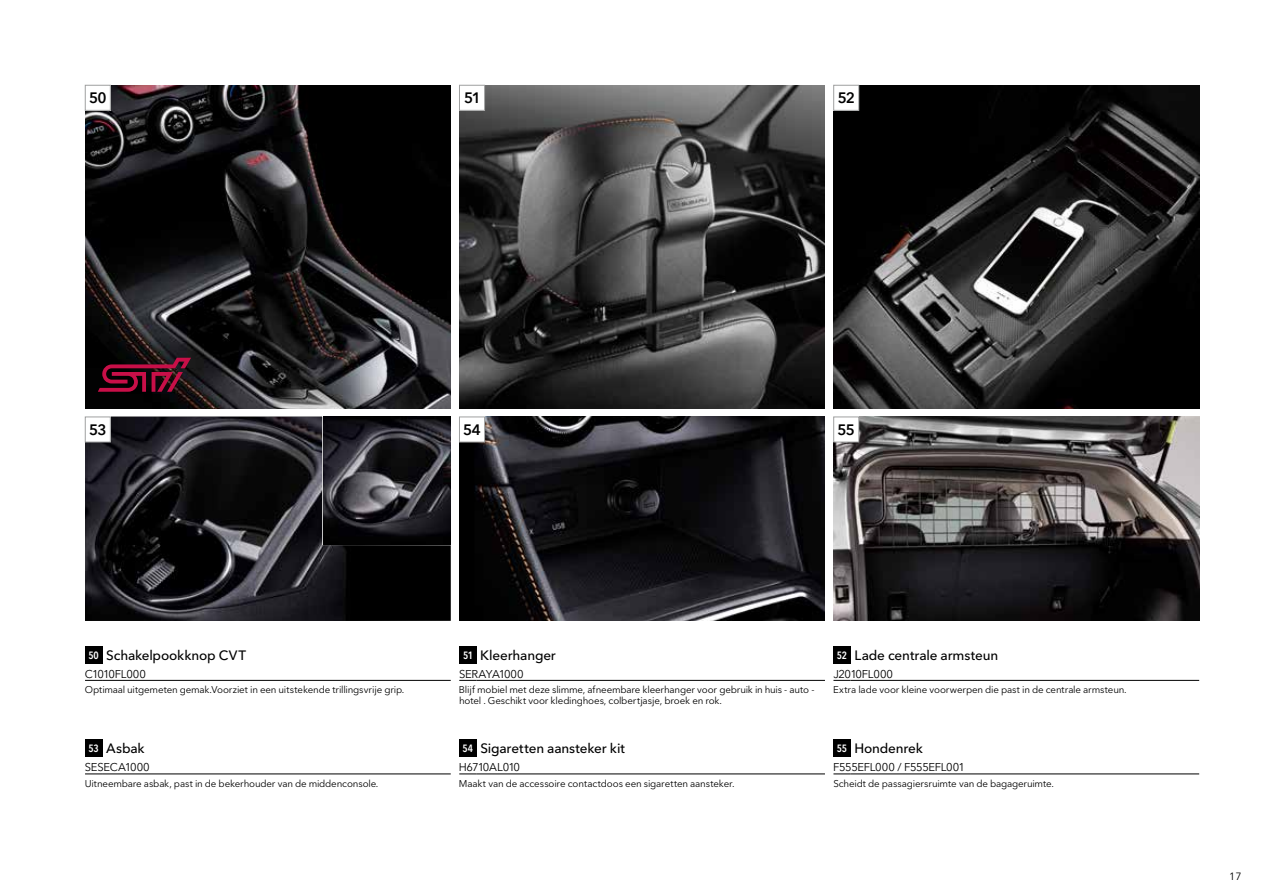
<style>
.page{position:relative;width:1263px;height:893px;background:#fff}
.page>*{position:absolute;margin:0;border:0;box-sizing:border-box;transform-origin:0 0}
.t1{font:600 15px "Avenir Next LT Pro";letter-spacing:-.06em;color:#000}
.t2{font:500 13.5px "Avenir Next LT Pro";letter-spacing:-.015em;color:#000}
.t3{font:11.25px "Avenir Next LT Pro";letter-spacing:-.03em;color:#000}
.t4{font:11.25px "Avenir Next LT Pro";letter-spacing:-.07em;color:#000}
.t5{font:600 condensed 10.5px "Avenir Next LT Pro";letter-spacing:-.02em;color:#fff}
.t6{font:10.5px "Avenir Next LT Pro";color:#000}
.t7{font:9.75px/11.2px "Avenir Next LT Pro";letter-spacing:-.02em;color:#000}
</style>
<div class="page">
<img style="left:85px;top:85px;width:366px;height:323px">
<svg style="left:98px;top:358px;width:93px;height:34px;background:#530c21"></svg>
<img style="left:833px;top:417px;width:366px;height:204px">
<img style="left:459px;top:417px;width:366px;height:204px">
<img style="left:85px;top:417px;width:366px;height:204px">
<img style="left:833px;top:85px;width:366px;height:323px">
<img style="left:323px;top:417px;width:128px;height:127px">
<img style="left:459px;top:85px;width:366px;height:323px">
<svg style="left:85px;top:680px;width:17px;height:1px"></svg>
<hr style="left:102px;top:680px;width:349px;height:1px;background:#000">
<svg style="left:459px;top:774px;width:17px;height:1px"></svg>
<hr style="left:476px;top:774px;width:349px;height:1px;background:#000">
<svg style="left:833px;top:680px;width:17px;height:1px"></svg>
<hr style="left:850px;top:680px;width:349px;height:1px;background:#000">
<svg style="left:833px;top:774px;width:17px;height:1px"></svg>
<hr style="left:850px;top:774px;width:349px;height:1px;background:#000">
<svg style="left:85px;top:774px;width:17px;height:1px"></svg>
<hr style="left:102px;top:774px;width:349px;height:1px;background:#000">
<svg style="left:459px;top:680px;width:17px;height:1px"></svg>
<hr style="left:476px;top:680px;width:349px;height:1px;background:#000">
<div style="left:85px;top:646px;width:17px;height:17px;background:#000"></div>
<div style="left:459px;top:740px;width:17px;height:17px;background:#000"></div>
<div style="left:459px;top:646px;width:17px;height:17px;background:#000"></div>
<div style="left:833px;top:740px;width:17px;height:17px;background:#000"></div>
<div style="left:85px;top:740px;width:17px;height:17px;background:#000"></div>
<div style="left:85px;top:85px;width:25px;height:25px;background:#fff"></div>
<div style="left:85px;top:85px;width:26px;height:26px;border:1px solid #9fa0a0"></div>
<div style="left:85px;top:417px;width:25px;height:25px;background:#fff"></div>
<div style="left:85px;top:417px;width:26px;height:25px;border:1px solid #9fa0a0"></div>
<div style="left:459px;top:417px;width:26px;height:25px;background:#fff"></div>
<div style="left:459px;top:417px;width:26px;height:25px;border:1px solid #9fa0a0"></div>
<div style="left:834px;top:417px;width:25px;height:25px;background:#fff"></div>
<div style="left:833px;top:417px;width:26px;height:25px;border:1px solid #9fa0a0"></div>
<div style="left:459px;top:85px;width:26px;height:25px;background:#fff"></div>
<div style="left:459px;top:85px;width:26px;height:26px;border:1px solid #9fa0a0"></div>
<div style="left:834px;top:85px;width:25px;height:25px;background:#fff"></div>
<div style="left:833px;top:85px;width:26px;height:26px;border:1px solid #9fa0a0"></div>
<div style="left:833px;top:646px;width:17px;height:17px;background:#000"></div>
<h1 class="t1" style="left:89px;top:89px;width:19px">50</h1>
<h1 class="t1" style="left:464px;top:89px;width:18px">51</h1>
<h1 class="t1" style="left:838px;top:89px;width:19px">52</h1>
<h1 class="t1" style="left:89px;top:420px;width:19px">53</h1>
<h1 class="t1" style="left:463px;top:420px;width:19px">54</h1>
<h1 class="t1" style="left:838px;top:420px;width:19px">55</h1>
<h2 class="t2" style="left:106px;top:647px;width:141px">Schakelpookknop CVT</h2>
<p class="t3" style="left:85px;top:667px;width:63px">C1010FL000</p>
<p class="t7" style="left:85px;top:684px;width:321px">Optimaal uitgemeten gemak.Voorziet in een uitstekende trillingsvrije grip.</p>
<p class="t5" style="left:88px;top:648px;width:12px">50</p>
<h2 class="t2" style="left:480px;top:647px;width:77px">Kleerhanger</h2>
<p class="t3" style="left:459px;top:667px;width:66px">SERAYA1000</p>
<p class="t7" style="left:459px;top:684px;width:357px">Blijf mobiel met deze slimme, afneembare kleerhanger voor gebruik in huis - auto - hotel . Geschikt voor kledinghoes, colbertjasje, broek en rok.</p>
<p class="t5" style="left:463px;top:648px;width:11px">51</p>
<h2 class="t2" style="left:854px;top:647px;width:145px">Lade centrale armsteun</h2>
<p class="t3" style="left:833px;top:667px;width:61px">J2010FL000</p>
<p class="t7" style="left:833px;top:684px;width:295px">Extra lade voor kleine voorwerpen die past in de centrale armsteun.</p>
<p class="t5" style="left:837px;top:648px;width:12px">52</p>
<h2 class="t2" style="left:106px;top:740px;width:40px">Asbak</h2>
<p class="t3" style="left:85px;top:761px;width:66px">SESECA1000</p>
<p class="t7" style="left:85px;top:777px;width:295px">Uitneembare asbak, past in de bekerhouder van de middenconsole.</p>
<h2 class="t2" style="left:480px;top:740px;width:146px">Sigaretten aansteker kit</h2>
<p class="t4" style="left:459px;top:761px;width:63px">H6710AL010</p>
<p class="t7" style="left:459px;top:777px;width:277px">Maakt van de accessoire contactdoos een sigaretten aansteker.</p>
<h2 class="t2" style="left:854px;top:740px;width:70px">Hondenrek</h2>
<p class="t3" style="left:833px;top:761px;width:133px">F555EFL000 / F555EFL001</p>
<p class="t7" style="left:833px;top:777px;width:222px">Scheidt de passagiersruimte van de bagageruimte.</p>
<p class="t5" style="left:88px;top:742px;width:12px">53</p>
<p class="t5" style="left:837px;top:742px;width:12px">55</p>
<p class="t5" style="left:463px;top:742px;width:12px">54</p>
<p class="t6" style="left:1229px;top:870px;width:14px">17</p>
</div>
